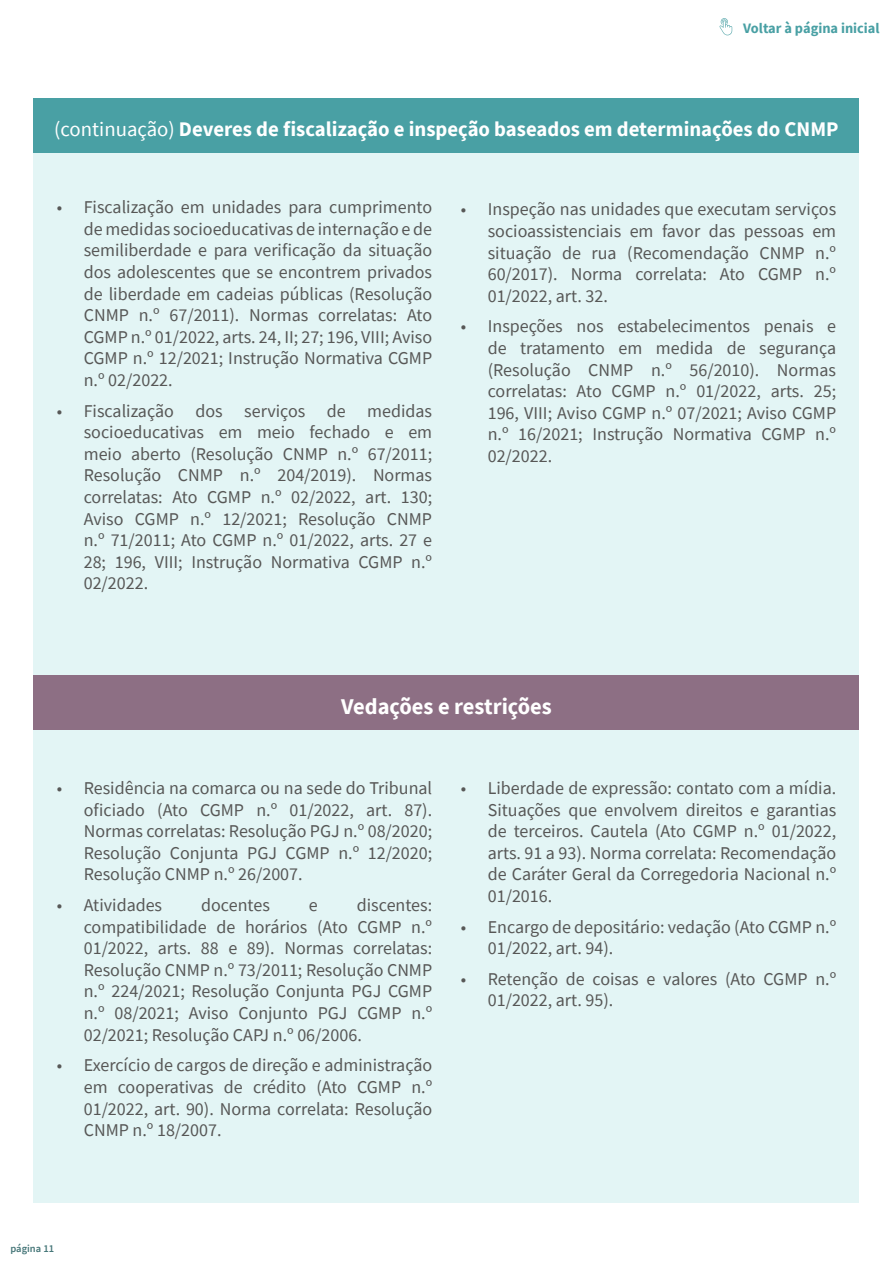
<style>
.page{position:relative;width:893px;height:1263px;background:#fff}
.page>*{position:absolute;margin:0;border:0;box-sizing:border-box;transform-origin:0 0}
.t1{font:700 22.5px "Source Sans Pro";color:#fff}
.t2{font:700 20.7px "Source Sans Pro";color:#fff}
.t3{font:18px/21.6px "Source Sans Pro";color:#575756;text-align:justify}
.t4{font:700 14.4px "Source Sans Pro";color:#49a0a4}
.t5{font:600 10.5px "Source Sans Pro";color:#457678}
.s1{font-weight:400}
</style>
<div class="page">
<div style="left:34px;top:675px;width:825px;height:528px;background:#e3f5f5"></div>
<div style="left:34px;top:117px;width:825px;height:585px;background:#e3f5f5"></div>
<div style="left:34px;top:675px;width:825px;height:54px;background:#8d6f84"></div>
<svg style="left:719px;top:18px;width:13px;height:17px"></svg>
<div style="left:34px;top:98px;width:825px;height:54px;background:#49a0a4"></div>
<p class="t4" style="left:743px;top:18px;width:138px">Voltar à página inicial</p>
<p class="t2" style="left:54px;top:115px;width:786px"><span class="s1">(continuação)</span> Deveres de fiscalização e inspeção baseados em determinações do CNMP</p>
<p class="t3" style="left:84px;top:196px;width:350px;text-indent:-27px">• Fiscalização em unidades para cumprimento de medidas socioeducativas de internação e de semiliberdade e para verificação da situação dos adolescentes que se encontrem privados de liberdade em cadeias públicas (Resolução CNMP n.º 67/2011). Normas correlatas: Ato CGMP n.º 01/2022, arts. 24, II; 27; 196, VIII; Aviso CGMP n.º 12/2021; Instrução Normativa CGMP n.º 02/2022.</p>
<p class="t3" style="left:84px;top:400px;width:350px;text-indent:-27px">• Fiscalização dos serviços de medidas socioeducativas em meio fechado e em meio aberto (Resolução CNMP n.º 67/2011; Resolução CNMP n.º 204/2019). Normas correlatas: Ato CGMP n.º 02/2022, art. 130; Aviso CGMP n.º 12/2021; Resolução CNMP n.º 71/2011; Ato CGMP n.º 01/2022, arts. 27 e 28; 196, VIII; Instrução Normativa CGMP n.º 02/2022.</p>
<p class="t3" style="left:488px;top:199px;width:350px;text-indent:-27px">• Inspeção nas unidades que executam serviços socioassistenciais em favor das pessoas em situação de rua (Recomendação CNMP n.º 60/2017). Norma correlata: Ato CGMP n.º 01/2022, art. 32.</p>
<p class="t3" style="left:488px;top:316px;width:350px;text-indent:-27px">• Inspeções nos estabelecimentos penais e de tratamento em medida de segurança (Resolução CNMP n.º 56/2010). Normas correlatas: Ato CGMP n.º 01/2022, arts. 25; 196, VIII; Aviso CGMP n.º 07/2021; Aviso CGMP n.º 16/2021; Instrução Normativa CGMP n.º 02/2022.</p>
<p class="t1" style="left:341px;top:691px;width:212px">Vedações e restrições</p>
<p class="t3" style="left:84px;top:777px;width:350px;text-indent:-27px">• Residência na comarca ou na sede do Tribunal oficiado (Ato CGMP n.º 01/2022, art. 87).<br>Normas correlatas: Resolução PGJ n.º 08/2020; Resolução Conjunta PGJ CGMP n.º 12/2020; Resolução CNMP n.º 26/2007.</p>
<p class="t3" style="left:57px;top:894px;width:107px">• Atividades</p>
<p class="t3" style="left:201px;top:894px;width:70px">docentes</p>
<p class="t3" style="left:309px;top:894px;width:10px">e</p>
<p class="t3" style="left:84px;top:894px;width:350px;text-indent:273px">discentes: compatibilidade de horários (Ato CGMP n.º 01/2022, arts. 88 e 89). Normas correlatas:<br>Resolução CNMP n.º 73/2011; Resolução CNMP n.º 224/2021; Resolução Conjunta PGJ CGMP n.º 08/2021; Aviso Conjunto PGJ CGMP n.º 02/2021; Resolução CAPJ n.º 06/2006.</p>
<p class="t3" style="left:84px;top:1054px;width:350px;text-indent:-27px">• Exercício de cargos de direção e administração em cooperativas de crédito (Ato CGMP n.º 01/2022, art. 90). Norma correlata: Resolução CNMP n.º 18/2007.</p>
<p class="t3" style="left:488px;top:777px;width:350px;text-indent:-27px">• Liberdade de expressão: contato com a mídia.<br>Situações que envolvem direitos e garantias de terceiros. Cautela (Ato CGMP n.º 01/2022, arts. 91 a 93). Norma correlata: Recomendação de Caráter Geral da Corregedoria Nacional n.º 01/2016.</p>
<p class="t3" style="left:488px;top:916px;width:350px;text-indent:-27px">• Encargo de depositário: vedação (Ato CGMP n.º<br>01/2022, art. 94).</p>
<p class="t3" style="left:488px;top:968px;width:350px;text-indent:-27px">• Retenção de coisas e valores (Ato CGMP n.º<br>01/2022, art. 95).</p>
<p class="t5" style="left:11px;top:1242px;width:45px">página 11</p>
</div>
